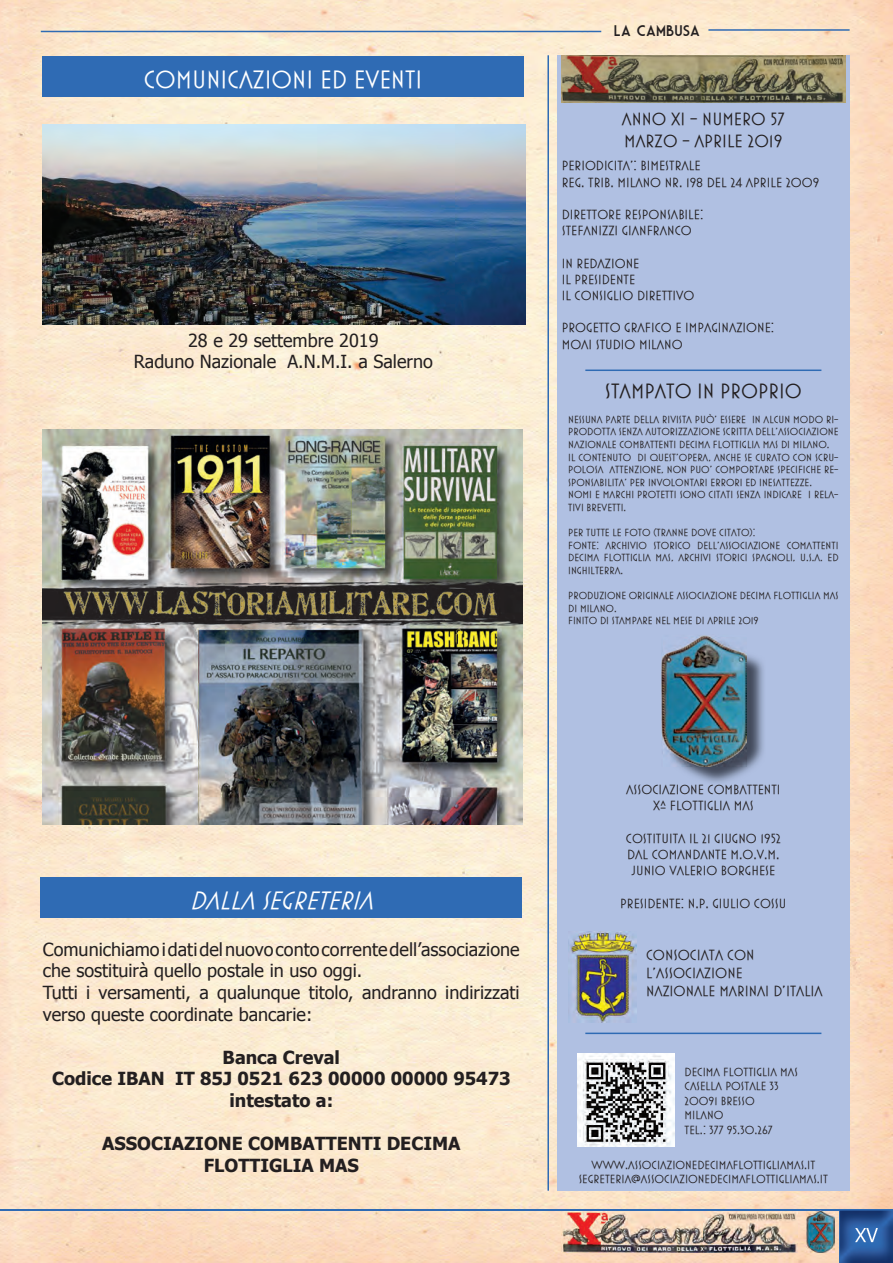
<style>
.page{position:relative;width:893px;height:1263px;background:#fff}
.page>*{position:absolute;margin:0;border:0;box-sizing:border-box;transform-origin:0 0}
.t1{font:25.5px "Mostra Three";color:#fff}
.t2{font:italic 25.5px "Mostra Three";color:#fff}
.t3{font:21px "Mostra Three";color:#231f20}
.t4{font:18px/21.6px "Tahoma";color:#231f20}
.t5{font:700 18px/21.6px "Tahoma";color:#231f20;text-align:center}
.t6{font:18px/21.6px "Mostra Three";color:#231f20}
.t7{font:15px/18px "Mostra Three";color:#231f20}
.t8{font:15px "Market Deco";color:#231f20}
.t9{font:13.5px/16.2px "Mostra Three";color:#231f20}
.t10{font:12px/14.4px "Mostra Three";color:#231f20}
.t11{font:10.5px/12.6px "Mostra Three";color:#231f20}
</style>
<div class="page">
<img style="left:0;top:0;width:893px;height:1263px">
<div style="left:557px;top:55px;width:293px;height:1136px;background:#b0c0e2"></div>
<hr style="left:547px;top:55px;width:2px;height:1136px;background:#2f6bb4">
<img style="left:561px;top:55px;width:284px;height:47px">
<img style="left:679px;top:655px;width:85px;height:128px">
<img style="left:661px;top:635px;width:51px;height:113px">
<img style="left:664px;top:638px;width:83px;height:128px">
<img style="left:577px;top:1053px;width:98px;height:93px">
<hr style="left:585px;top:369px;width:236px;height:2px;background:#2f6bb4">
<hr style="left:585px;top:1032px;width:236px;height:2px;background:#2f6bb4">
<img style="left:568px;top:931px;width:68px;height:92px">
<hr style="left:41px;top:31px;width:560px;height:1px;background:#2f6bb4">
<hr style="left:708px;top:29px;width:142px;height:2px;background:#2f6bb4">
<hr style="left:0;top:1209px;width:893px;height:1px;background:#2f6bb4">
<img style="left:561px;top:1210px;width:236px;height:43px">
<img style="left:806px;top:1211px;width:28px;height:42px">
<svg style="left:806px;top:1210px;width:28px;height:1px"></svg>
<img style="left:840px;top:1210px;width:53px;height:53px">
<img style="left:855px;top:1228px;width:23px;height:14px">
<div style="left:43px;top:56px;width:480px;height:41px;background:#2f6bb4"></div>
<img style="left:43px;top:430px;width:480px;height:394px">
<div style="left:41px;top:877px;width:481px;height:40px;background:#2f6bb4"></div>
<img style="left:43px;top:125px;width:482px;height:199px">
<h1 class="t1" style="left:144px;top:65px;width:280px">COMUNICAZIONI ED EVENTI</h1>
<h3 class="t4" style="left:134px;top:328px;width:300px;text-align:center">28 e 29 settembre 2019<br>Raduno Nazionale A.N.M.I. a Salerno</h3>
<h3 class="t8" style="left:614px;top:22px;width:88px">LA CAMBUSA</h3>
<h3 class="t6" style="left:622px;top:108px;width:164px">ANNO XI - NUMERO 57<br>MARZO - APRILE 2019</h3>
<p class="t9" style="left:562px;top:158px;width:259px">PERIODICITA’: BIMESTRALE<br>REG. TRIB. MILANO NR. 198 DEL 24 APRILE 2009</p>
<p class="t9" style="left:562px;top:206px;width:143px">DIRETTORE RESPONSABILE:<br>STEFANIZZI GIANFRANCO</p>
<p class="t9" style="left:562px;top:255px;width:134px">IN REDAZIONE<br>IL PRESIDENTE<br>IL CONSIGLIO DIRETTIVO</p>
<p class="t9" style="left:562px;top:320px;width:214px">PROGETTO GRAFICO E IMPAGINAZIONE:<br>MOAI STUDIO MILANO</p>
<h2 class="t3" style="left:605px;top:379px;width:198px">STAMPATO IN PROPRIO</h2>
<p class="t11" style="left:568px;top:413px;width:272px">NESSUNA PARTE DELLA RIVISTA PUÒ’ ESSERE IN ALCUN MODO RI-PRODOTTA SENZA AUTORIZZAZIONE SCRITTA DELL’ASSOCIAZIONE NAZIONALE COMBATTENTI DECIMA FLOTTIGLIA MAS DI MILANO.<br>IL CONTENUTO DI QUEST’OPERA, ANCHE SE CURATO CON SCRU-POLOSA ATTENZIONE, NON PUO’ COMPORTARE SPECIFICHE RE-SPONSABILITA’ PER INVOLONTARI ERRORI ED INESATTEZZE.<br>NOMI E MARCHI PROTETTI SONO CITATI SENZA INDICARE I RELA-TIVI BREVETTI.</p>
<p class="t11" style="left:568px;top:526px;width:272px">PER TUTTE LE FOTO (TRANNE DOVE CITATO):<br>FONTE: ARCHIVIO STORICO DELL’ASSOCIAZIONE COMATTENTI DECIMA FLOTTIGLIA MAS, ARCHIVI STORICI SPAGNOLI, U.S.A. ED INGHILTERRA.</p>
<p class="t11" style="left:568px;top:589px;width:272px">PRODUZIONE ORIGINALE ASSOCIAZIONE DECIMA FLOTTIGLIA MAS<br>DI MILANO.<br>FINITO DI STAMPARE NEL MESE DI APRILE 2019</p>
<h1 class="t2" style="left:190px;top:886px;width:191px">DALLA SEGRETERIA</h1>
<h3 class="t4" style="left:43px;top:937px;width:478px">Comunichiamo i dati del nuovo conto corrente dell’associazione che sostituirà quello postale in uso oggi.<br>Tutti i versamenti, a qualunque titolo, andranno indirizzati verso queste coordinate bancarie:</h3>
<h3 class="t5" style="left:52px;top:1045px;width:460px">Banca Creval<br>Codice IBAN IT 85J 0521 623 00000 00000 95473 intestato a:</h3>
<h3 class="t5" style="left:102px;top:1132px;width:360px">ASSOCIAZIONE COMBATTENTI DECIMA<br>FLOTTIGLIA MAS</h3>
<p class="t9" style="left:626px;top:781px;width:156px;text-align:center">ASSOCIAZIONE COMBATTENTI<br>Xª FLOTTIGLIA MAS</p>
<p class="t9" style="left:626px;top:830px;width:156px;text-align:center">COSTITUITA IL 21 GIUGNO 1952<br>DAL COMANDANTE M.O.V.M.<br>JUNIO VALERIO BORGHESE</p>
<p class="t9" style="left:620px;top:895px;width:168px">PRESIDENTE: N.P. GIULIO COSSU</p>
<h3 class="t7" style="left:646px;top:946px;width:178px">CONSOCIATA CON<br>L’ASSOCIAZIONE<br>NAZIONALE MARINAI D’ITALIA</h3>
<p class="t10" style="left:685px;top:1064px;width:115px">DECIMA FLOTTIGLIA MAS<br>CASELLA POSTALE 33<br>20091 BRESSO<br>MILANO<br>TEL.: 377 95.30.267</p>
<p class="t10" style="left:579px;top:1157px;width:251px;text-align:center">WWW.ASSOCIAZIONEDECIMAFLOTTIGLIAMAS.IT<br>SEGRETERIA@ASSOCIAZIONEDECIMAFLOTTIGLIAMAS.IT</p>
</div>
